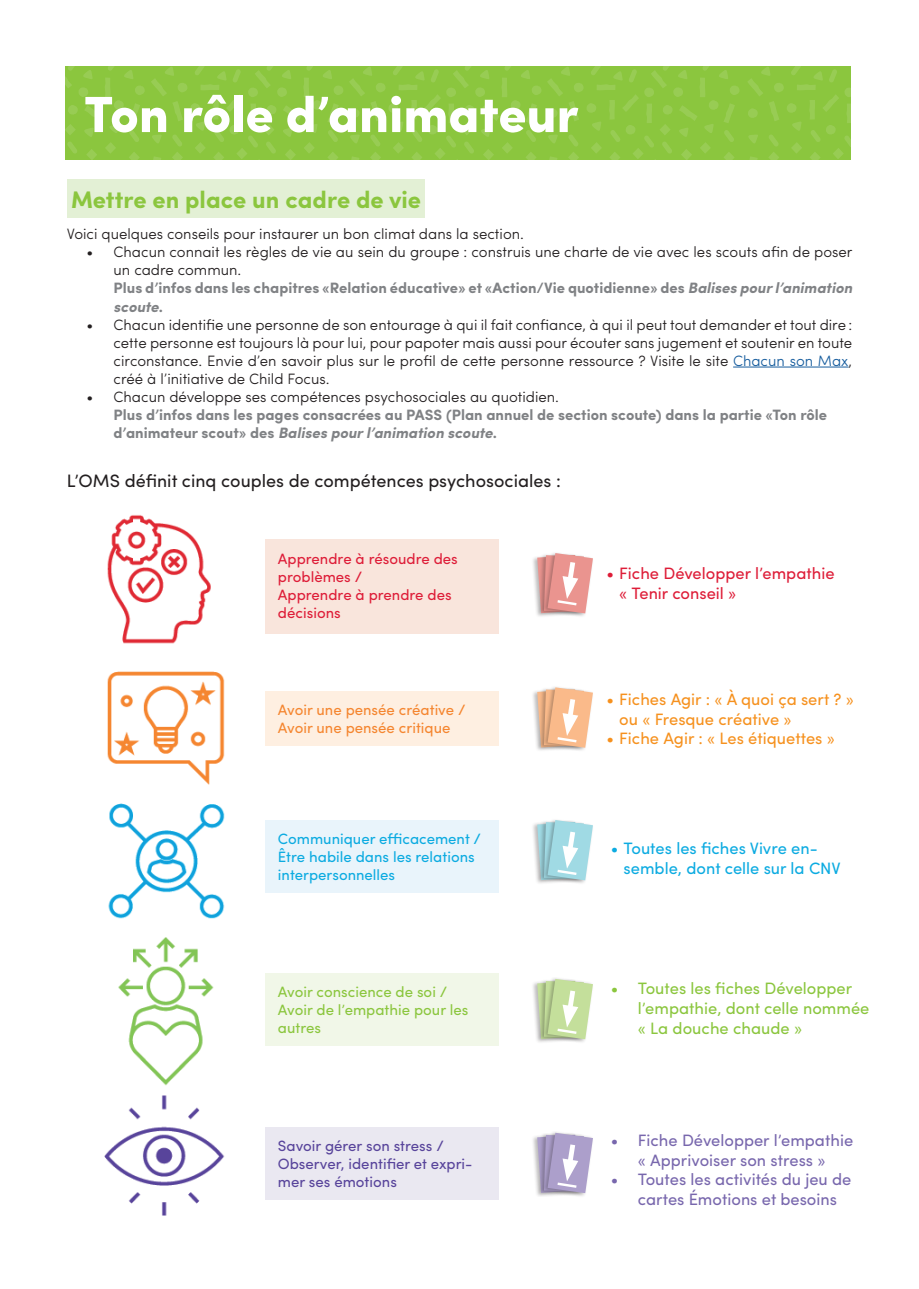
<style>
.page{position:relative;width:919px;height:1289px;background:#fff}
.page>*{position:absolute;margin:0;border:0;box-sizing:border-box;transform-origin:0 0}
.t1{font:900 51px "Sofia Pro";color:#fff}
.t2{font:700 24px "Sofia Pro";color:#8bc63e}
.t3{font:18px "Sofia Pro";color:#231f20}
.t4{font:16.5px/19.8px "Sofia Pro";color:#7867ad;text-align:center}
.t5{font:16.5px/19.8px "Sofia Pro";color:#f6911e}
.t6{font:16.5px/19.8px "Sofia Pro";color:#8bc63e}
.t7{font:16.5px/19.8px "Sofia Pro";color:#0cabe1}
.t8{font:16.5px/19.8px "Sofia Pro";color:#de1d38}
.t9{font:300 15px/18px "Sofia Pro";color:#231f20}
.t10{font:700 15px/18px "Sofia Pro";color:#808285}
.t11{font:15px/18px "Sofia Pro";color:#0cabe1}
.t12{font:15px/18px "Sofia Pro";color:#58449b}
.t13{font:15px/18px "Sofia Pro";color:#de1d38}
.t14{font:15px/18px "Sofia Pro";color:#8bc63e}
.t15{font:15px/18px "Sofia Pro";color:#f58630}
.s1{font-weight:700;color:#808285}
.s2{font-weight:700;font-style:italic;color:#808285}
.s3{color:#175d9e}
.s4{font-style:italic}
</style>
<div class="page">
<div style="left:67px;top:180px;width:357px;height:38px;background:#e3f0d5"></div>
<div style="left:65px;top:67px;width:785px;height:93px;background:#8bc63e"></div>
<svg style="left:748px;top:67px;width:103px;height:93px"></svg>
<svg style="left:547px;top:67px;width:192px;height:93px"></svg>
<svg style="left:349px;top:67px;width:192px;height:93px"></svg>
<svg style="left:151px;top:67px;width:192px;height:93px"></svg>
<svg style="left:65px;top:67px;width:80px;height:93px"></svg>
<hr style="left:733px;top:366px;width:115px;height:1px;background:#175d9e">
<img style="left:104px;top:515px;width:121px;height:701px">
<div style="left:265px;top:539px;width:234px;height:95px;background:#f9e5dc"></div>
<div style="left:265px;top:691px;width:234px;height:55px;background:#feefe1"></div>
<div style="left:265px;top:819px;width:234px;height:73px;background:#e9f4fb"></div>
<div style="left:265px;top:972px;width:234px;height:73px;background:#f1f7e8"></div>
<div style="left:265px;top:1127px;width:234px;height:72px;background:#eae8f1"></div>
<div style="left:531px;top:552px;width:49px;height:65px;background:#231f20;opacity:.3"></div>
<div style="left:542px;top:551px;width:52px;height:66px;background:#231f20;opacity:.3"></div>
<div style="left:531px;top:687px;width:49px;height:65px;background:#231f20;opacity:.3"></div>
<div style="left:542px;top:685px;width:52px;height:67px;background:#231f20;opacity:.3"></div>
<div style="left:531px;top:819px;width:49px;height:65px;background:#231f20;opacity:.3"></div>
<div style="left:542px;top:817px;width:52px;height:67px;background:#231f20;opacity:.3"></div>
<div style="left:531px;top:978px;width:49px;height:65px;background:#231f20;opacity:.3"></div>
<div style="left:542px;top:976px;width:52px;height:67px;background:#231f20;opacity:.3"></div>
<div style="left:531px;top:1132px;width:49px;height:65px;background:#231f20;opacity:.3"></div>
<div style="left:542px;top:1130px;width:52px;height:67px;background:#231f20;opacity:.3"></div>
<svg style="left:537px;top:553px;width:56px;height:60px"></svg>
<svg style="left:537px;top:687px;width:56px;height:60px"></svg>
<svg style="left:537px;top:820px;width:56px;height:60px"></svg>
<svg style="left:537px;top:978px;width:56px;height:61px"></svg>
<svg style="left:537px;top:1132px;width:56px;height:61px"></svg>
<h1 class="t1" style="left:84px;top:74px;width:496px">Ton rôle d’animateur</h1>
<h2 class="t2" style="left:71px;top:181px;width:351px">Mettre en place un cadre de vie</h2>
<p class="t9" style="left:67px;top:224px;width:458px">Voici quelques conseils pour instaurer un bon climat dans la section.</p>
<p class="t9" style="left:114px;top:242px;width:740px;text-indent:-27px">• Chacun connait les règles de vie au sein du groupe : construis une charte de vie avec les scouts afin de poser un cadre commun.<br><span class="s1">Plus d’infos dans les chapitres «Relation éducative» et «Action/Vie quotidienne» des</span> <span class="s2">Balises pour l’animation scoute</span><span class="s1">.</span></p>
<p class="t9" style="left:114px;top:314px;width:740px;text-align:justify;text-indent:-27px">• Chacun identifie une personne de son entourage à qui il fait confiance, à qui il peut tout demander et tout dire : cette personne est toujours là pour lui, pour papoter mais aussi pour écouter sans jugement et soutenir en toute circonstance. Envie d’en savoir plus sur le profil de cette personne ressource ? Visite le site <span class="s3">Chacun son Max</span>, créé à l’initiative de Child Focus.</p>
<p class="t9" style="left:87px;top:386px;width:474px">• Chacun développe ses compétences psychosociales au quotidien.</p>
<p class="t10" style="left:114px;top:404px;width:715px">Plus d’infos dans les pages consacrées au PASS (Plan annuel de section scoute) dans la partie «Ton rôle d’animateur scout» des <span class="s4">Balises pour l’animation scoute</span>.</p>
<p class="t3" style="left:67px;top:467px;width:495px">L’OMS définit cinq couples de compétences psychosociales :</p>
<p class="t13" style="left:278px;top:548px;width:181px">Apprendre à résoudre des problèmes /<br>Apprendre à prendre des décisions</p>
<p class="t15" style="left:278px;top:700px;width:189px">Avoir une pensée créative /<br>Avoir une pensée critique</p>
<p class="t11" style="left:278px;top:828px;width:205px">Communiquer efficacement /<br>Être habile dans les relations interpersonnelles</p>
<p class="t14" style="left:278px;top:981px;width:192px">Avoir conscience de soi /<br>Avoir de l’empathie pour les autres</p>
<p class="t12" style="left:278px;top:1135px;width:196px">Savoir gérer son stress /<br>Observer, identifier et expri&shy;mer ses émotions</p>
<p class="t8" style="left:619px;top:562px;width:217px;text-indent:-13px">• Fiche Développer l’empathie « Tenir conseil »</p>
<p class="t5" style="left:619px;top:688px;width:236px;text-indent:-13px">• Fiches Agir : « À quoi ça sert ? » ou « Fresque créative »</p>
<p class="t5" style="left:606px;top:727px;width:230px">• Fiche Agir : « Les étiquettes »</p>
<p class="t7" style="left:623px;top:837px;width:219px;text-indent:-13px">• Toutes les fiches Vivre en&shy;semble, dont celle sur la CNV</p>
<p class="t6" style="left:637px;top:977px;width:233px;text-indent:-27px">• Toutes les fiches Développer l’empathie, dont celle nommée « La douche chaude »</p>
<p class="t4" style="left:610px;top:1128px;width:244px">• Fiche Développer l’empathie « Apprivoiser son stress »</p>
<p class="t4" style="left:637px;top:1168px;width:215px;text-align:left;text-indent:-27px">• Toutes les activités du jeu de cartes Émotions et besoins</p>
</div>
